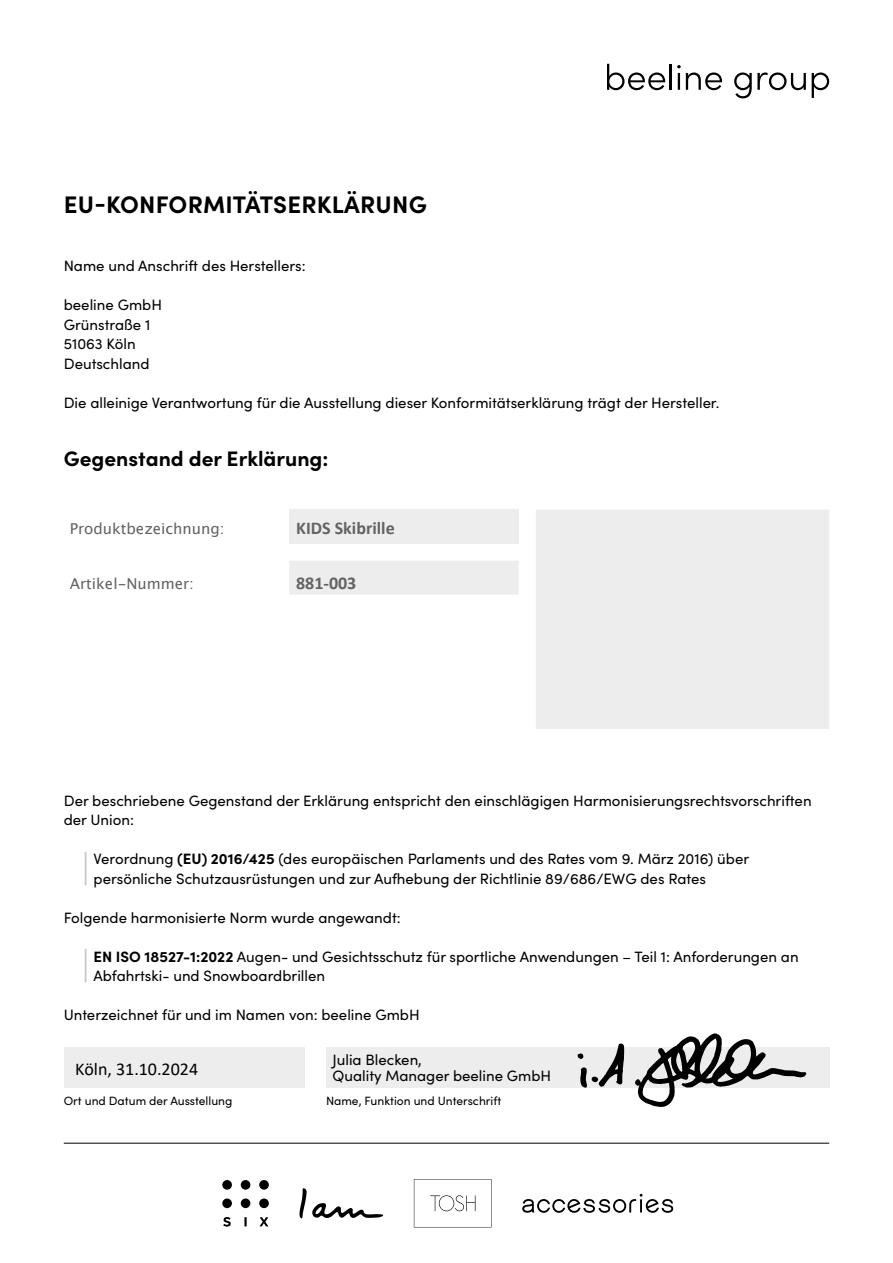
<style>
.page{position:relative;width:893px;height:1263px;background:#fff}
.page>*{position:absolute;margin:0;border:0;box-sizing:border-box;transform-origin:0 0}
.t1{font:36.75px "Sofia Pro";color:#c6c6c6;scale:.75 1}
.t2{font:700 24px "Sofia Pro";letter-spacing:.01em;color:#000}
.t3{font:700 21px "Sofia Pro";color:#000}
.t4{font:700 18px "Calibri";color:#646363}
.t5{font:18px "Calibri";color:#000}
.t6{font:15px/19.5px "Sofia Pro";color:#000}
.t7{font:15px "Lucida Grande";color:#646363}
.t8{font:12px "Sofia Pro";color:#000}
.s1{font-weight:700}
</style>
<div class="page">
<svg style="left:607px;top:64px;width:58px;height:26px"></svg>
<hr style="left:670px;top:64px;width:2px;height:26px;background:#000">
<svg style="left:677px;top:65px;width:45px;height:25px"></svg>
<svg style="left:734px;top:73px;width:72px;height:25px"></svg>
<svg style="left:812px;top:73px;width:17px;height:25px"></svg>
<svg style="left:299px;top:1188px;width:84px;height:30px"></svg>
<svg style="left:522px;top:1194px;width:151px;height:19px"></svg>
<svg style="left:222px;top:1180px;width:47px;height:46px"></svg>
<svg style="left:414px;top:1179px;width:78px;height:48px"></svg>
<svg style="left:289px;top:510px;width:540px;height:219px;fill:#ededed"></svg>
<hr style="left:64px;top:1143px;width:765px;height:1px;background:#000">
<div style="left:64px;top:1047px;width:241px;height:40px;background:#ededed"></div>
<div style="left:326px;top:1047px;width:503px;height:40px;background:#ededed"></div>
<svg style="left:578px;top:1033px;width:229px;height:74px"></svg>
<h2 class="t2" style="left:64px;top:186px;width:365px">EU-KONFORMITÄTSERKLÄRUNG</h2>
<p class="t6" style="left:64px;top:255px;width:243px">Name und Anschrift des Herstellers:</p>
<p class="t6" style="left:64px;top:294px;width:100px">beeline GmbH<br>Grünstraße 1<br>51063 Köln<br>Deutschland</p>
<p class="t6" style="left:64px;top:392px;width:657px">Die alleinige Verantwortung für die Ausstellung dieser Konformitätserklärung trägt der Hersteller.</p>
<h3 class="t3" style="left:64px;top:443px;width:266px">Gegenstand der Erklärung:</h3>
<p class="t7" style="left:70px;top:520px;width:156px">Produktbezeichnung:</p>
<p class="t4" style="left:296px;top:515px;width:100px">KIDS Skibrille</p>
<p class="t7" style="left:70px;top:575px;width:126px">Artikel-Nummer:</p>
<p class="t4" style="left:296px;top:570px;width:62px">881-003</p>
<p class="t6" style="left:64px;top:790px;width:749px">Der beschriebene Gegenstand der Erklärung entspricht den einschlägigen Harmonisierungsrechtsvorschriften der Union:</p>
<h1 class="t1" style="left:83px;top:841px;width:10px">|</h1>
<p class="t6" style="left:94px;top:848px;width:657px">Verordnung <span class="s1">(EU) 2016/425</span> (des europäischen Parlaments und des Rates vom 9. März 2016) über persönliche Schutzausrüstungen und zur Aufhebung der Richtlinie 89/686/EWG des Rates</p>
<p class="t6" style="left:64px;top:907px;width:338px">Folgende harmonisierte Norm wurde angewandt:</p>
<h1 class="t1" style="left:83px;top:938px;width:10px">|</h1>
<p class="t6" style="left:94px;top:946px;width:707px"><span class="s1">EN ISO 18527-1:2022</span> Augen- und Gesichtsschutz für sportliche Anwendungen – Teil 1: Anforderungen an<br>Abfahrtski- und Snowboardbrillen</p>
<p class="t6" style="left:64px;top:1004px;width:357px">Unterzeichnet für und im Namen von: beeline GmbH</p>
<p class="t5" style="left:75px;top:1057px;width:125px">Köln, 31.10.2024</p>
<p class="t6" style="left:333px;top:1050px;width:220px;line-height:16.5px">Julia Blecken,<br>Quality Manager beeline GmbH</p>
<p class="t8" style="left:64px;top:1092px;width:170px">Ort und Datum der Ausstellung</p>
<p class="t8" style="left:326px;top:1092px;width:177px">Name, Funktion und Unterschrift</p>
</div>
